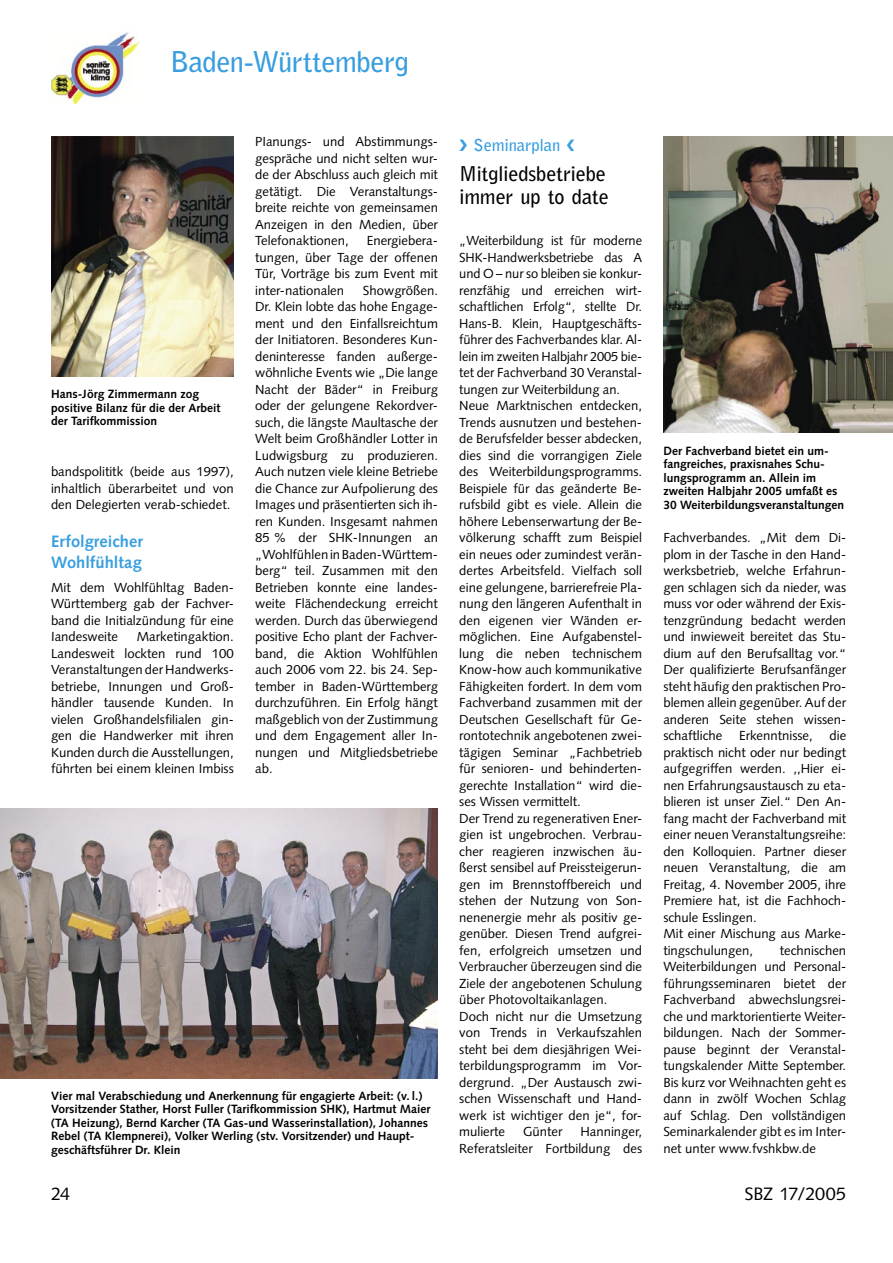
<style>
.page{position:relative;width:893px;height:1263px;background:#fff}
.page>*{position:absolute;margin:0;border:0;box-sizing:border-box;transform-origin:0 0}
.t1{font:700 28.5px "Bell Gothic Std";letter-spacing:-.015em;color:#399edf}
.SBZ_15-Meldungen_Headline{font:700 20.25px/23.2px "Bell Gothic Std";letter-spacing:-.005em;color:#000}
.t2{font:18px "Syntax LT Std";letter-spacing:-.01em;color:#000}
.SBZ_07-Zwischenüberschrift{font:700 16.5px/21px "Syntax LT Std";letter-spacing:.005em;color:#399edf}
.SBZ_14-Meldungen_Dachzeile{font:700 16.5px "Bell Gothic Std";letter-spacing:-.005em;color:#399edf}
.SBZ_05-Grundtext{font:13.2px/16.5px "Syntax LT Std";color:#000;text-align:justify}
.SBZ_12-Bildunterschrift{font:700 12px/13.5px "Syntax LT Std";color:#000}
</style>
<div class="page">
<img style="left:51px;top:32px;width:88px;height:72px">
<img style="left:51px;top:136px;width:183px;height:241px">
<img style="left:0;top:808px;width:438px;height:270px">
<img style="left:663px;top:136px;width:230px;height:297px">
<h1 class="t1" style="left:170px;top:45px;width:240px">Baden-Württemberg</h1>
<p class="SBZ_12-Bildunterschrift" style="left:51px;top:388px;width:171px">Hans-Jörg Zimmermann zog positive Bilanz für die der Arbeit der Tarifkommission</p>
<p class="SBZ_05-Grundtext" style="left:51px;top:463px;width:184px">bandspolititk (beide aus 1997), inhaltlich überarbeitet und von den Delegierten verab-schiedet.</p>
<p class="SBZ_07-Zwischenüberschrift" style="left:51px;top:530px;width:93px">Erfolgreicher<br>Wohlfühltag</p>
<p class="SBZ_05-Grundtext" style="left:51px;top:579px;width:184px">Mit dem Wohlfühltag Baden-Württemberg gab der Fachver&shy;band die Initialzündung für eine Iandesweite</p>
<p class="SBZ_05-Grundtext" style="left:51px;top:628px;width:184px;text-indent:86px">Marketingaktion.<br>Landesweit lockten rund 100<br>Veranstaltungen der Handwerks&shy;betriebe, Innungen und Groß&shy;händler tausende Kunden. In vielen Großhandelsfilialen gin&shy;gen die Handwerker mit ihren Kunden durch die Ausstellungen, führten bei einem kleinen Imbiss</p>
<p class="SBZ_05-Grundtext" style="left:255px;top:133px;width:184px">PIanungs- und Abstimmungs&shy;gespräche und nicht selten wur&shy;de der Abschluss auch gleich mit getätigt. Die Veranstaltungs&shy;breite reichte von gemeinsamen Anzeigen in den Medien, über Telefonaktionen,</p>
<p class="SBZ_05-Grundtext" style="left:255px;top:232px;width:184px;text-indent:112px">Energiebera&shy;tungen, über Tage der offenen Tür, Vorträge bis zum Event mit inter-nationalen</p>
<p class="SBZ_05-Grundtext" style="left:255px;top:282px;width:184px;text-indent:108px">Showgrößen.<br>Dr. Klein lobte das hohe Engage&shy;ment und den Einfallsreichtum der Initiatoren. Besonderes Kun&shy;deninteresse fanden außerge&shy;wöhnliche Events wie „Die lange Nacht der Bäder“ in Freiburg oder der gelungene Rekordver&shy;such, die längste Maultasche der Welt beim Großhändler Lotter in Ludwigsburg zu produzieren.<br>Auch nutzen viele kleine Betriebe die Chance zur Aufpolierung des Images und präsentierten sich ih&shy;ren Kunden. Insgesamt nahmen 85 % der SHK-Innungen an „Wohlfühlen in Baden-Württem&shy;berg“ teil. Zusammen mit den Betrieben konnte eine landes&shy;weite Flächendeckung erreicht werden. Durch das überwiegend positive Echo plant der Fachver&shy;band, die Aktion Wohlfühlen auch 2006 vom 22. bis 24. Sep&shy;tember in Baden-Württemberg durchzuführen. Ein Erfolg hängt maßgeblich von der Zustimmung und dem Engagement aller In&shy;nungen und Mitgliedsbetriebe ab.</p>
<p class="SBZ_12-Bildunterschrift" style="left:51px;top:1089px;width:381px">Vier mal Verabschiedung und Anerkennung für engagierte Arbeit: (v. l.)<br>Vorsitzender Stather, Horst Fuller (Tarifkommission SHK), Hartmut Maier (TA Heizung), Bernd Karcher (TA Gas-und Wasserinstallation), Johannes Rebel (TA Klempnerei), Volker Werling (stv. Vorsitzender) und Haupt&shy;geschäftsführer Dr. Klein</p>
<p class="SBZ_14-Meldungen_Dachzeile" style="left:459px;top:135px;width:117px">❯ Seminarplan ❮</p>
<p class="SBZ_15-Meldungen_Headline" style="left:459px;top:162px;width:151px">Mitgliedsbetriebe immer up to date</p>
<p class="SBZ_05-Grundtext" style="left:459px;top:232px;width:184px">„Weiterbildung ist für moderne SHK-Handwerksbetriebe das A und O – nur so bleiben sie konkur&shy;renzfähig und erreichen wirt&shy;schaftlichen Erfolg“, stellte Dr.<br>Hans-B. Klein, Hauptgeschäfts&shy;führer des Fachverbandes klar. Al&shy;lein im zweiten Halbjahr 2005 bie&shy;tet der Fachverband 30 Veranstal&shy;tungen zur Weiterbildung an.</p>
<p class="SBZ_05-Grundtext" style="left:459px;top:397px;width:184px">Neue Marktnischen entdecken, Trends ausnutzen und bestehen&shy;de Berufsfelder besser abdecken, dies sind die vorrangigen Ziele des Weiterbildungsprogramms.<br>Beispiele für das geänderte Be&shy;rufsbild gibt es viele. Allein die höhere Lebenserwartung der Be&shy;völkerung schafft zum Beispiel ein neues oder zumindest verän&shy;dertes Arbeitsfeld. Vielfach soll eine gelungene, barrierefreie Pla&shy;nung den längeren Aufenthalt in den eigenen vier Wänden er&shy;möglichen. Eine Aufgabenstel&shy;lung die neben technischem Know-how auch kommunikative Fähigkeiten fordert. In dem vom Fachverband zusammen mit der Deutschen Gesellschaft für Ge&shy;rontotechnik angebotenen zwei&shy;tägigen Seminar „Fachbetrieb für senioren- und behinderten&shy;gerechte Installation“ wird die&shy;ses Wissen vermittelt.</p>
<p class="SBZ_05-Grundtext" style="left:459px;top:810px;width:184px">Der Trend zu regenerativen Ener&shy;gien ist ungebrochen. Verbrau&shy;cher reagieren inzwischen äu&shy;ßerst sensibel auf Preissteigerun&shy;gen im Brennstoffbereich und stehen der Nutzung von Son&shy;nenenergie mehr als positiv ge&shy;genüber. Diesen Trend aufgrei&shy;fen, erfolgreich umsetzen und Verbraucher überzeugen sind die Ziele der angebotenen Schulung über Photovoltaikanlagen.</p>
<p class="SBZ_05-Grundtext" style="left:459px;top:1008px;width:184px">Doch nicht nur die Umsetzung von Trends in Verkaufszahlen steht bei dem diesjährigen Wei&shy;terbildungsprogramm im Vor&shy;dergrund. „Der Austausch zwi&shy;schen Wissenschaft und Hand&shy;werk ist wichtiger den je“, for&shy;mulierte</p>
<p class="SBZ_05-Grundtext" style="left:523px;top:1123px;width:41px">Günter</p>
<p class="SBZ_05-Grundtext" style="left:459px;top:1123px;width:184px;text-align:right">Hanninger,<br>Referatsleiter Fortbildung des</p>
<p class="SBZ_12-Bildunterschrift" style="left:663px;top:444px;width:182px">Der Fachverband bietet ein um&shy;fangreiches, praxisnahes Schu&shy;lungsprogramm an. Allein im zweiten Halbjahr 2005 umfaßt es<br>30 Weiterbildungsveranstaltungen</p>
<p class="SBZ_05-Grundtext" style="left:663px;top:529px;width:184px">Fachverbandes. „Mit dem Di&shy;plom in der Tasche in den Hand&shy;werksbetrieb, welche Erfahrun&shy;gen schlagen sich da nieder, was muss vor oder während der Exis&shy;tenzgründung bedacht werden und inwieweit bereitet das Stu&shy;dium auf den Berufsalltag vor.“ Der qualifizierte Berufsanfänger steht häufig den praktischen Pro&shy;blemen allein gegenüber. Auf der anderen Seite stehen wissen&shy;schaftliche</p>
<p class="SBZ_05-Grundtext" style="left:663px;top:727px;width:184px;text-indent:166px">die praktisch nicht oder nur bedingt aufgegriffen werden. ,,Hier ei&shy;nen Erfahrungsaustausch zu eta&shy;blieren ist unser Ziel.“ Den An&shy;fang macht der Fachverband mit einer neuen Veranstaltungsreihe: den Kolloquien. Partner dieser neuen Veranstaltung, die am Freitag, 4. November 2005, ihre Premiere hat, ist die Fachhoch&shy;schule Esslingen.</p>
<p class="SBZ_05-Grundtext" style="left:663px;top:925px;width:184px">Mit einer Mischung aus Marke&shy;tingschulungen,</p>
<p class="SBZ_05-Grundtext" style="left:739px;top:727px;width:75px">Erkenntnisse,</p>
<p class="SBZ_05-Grundtext" style="left:663px;top:942px;width:184px;text-indent:116px">technischen Weiterbildungen und Personal&shy;führungsseminaren bietet der Fachverband abwechslungsrei&shy;che und marktorientierte Weiter&shy;bildungen. Nach der Sommer&shy;pause beginnt der Veranstal&shy;tungskalender Mitte September.<br>Bis kurz vor Weihnachten geht es dann in zwölf Wochen Schlag auf Schlag. Den vollständigen Seminarkalender gibt es im Inter&shy;net unter www.fvshkbw.de</p>
<h3 class="t2" style="left:51px;top:1183px;width:21px">24</h3>
<h3 class="t2" style="left:744px;top:1183px;width:103px">SBZ 17/2005</h3>
</div>
